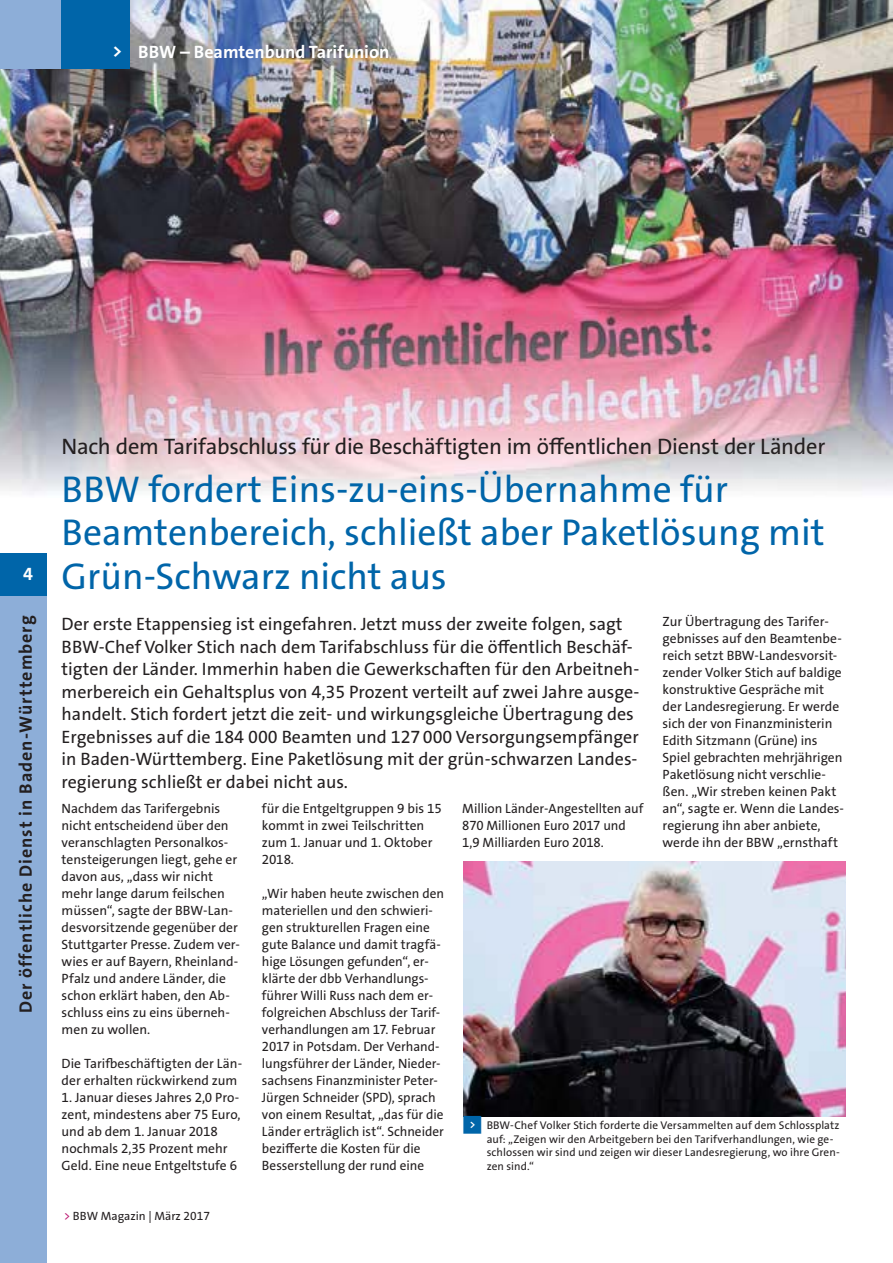
<style>
.page{position:relative;width:893px;height:1263px;background:#fff}
.page>*{position:absolute;margin:0;border:0;box-sizing:border-box;transform-origin:0 0}
.t1{font:37.5px/43.5px "The Sans Os F";color:#0065a9}
.t2{font:22.5px "The Sans Os F";letter-spacing:-.015em;color:#231f20}
.t3{font:18px/22.5px "The Sans Os F";color:#231f20}
.t4{font:700 18px "The Sans Os F";letter-spacing:.055em;color:#231f20}
.t5{font:700 18px "The Sans Os F";color:#fff}
.t6{font:13.5px/17px "The Sans Os F";color:#231f20}
.t7{font:12px "The Sans Os F";color:#231f20}
.t8{font:11.25px/13.5px "The Sans Os F";letter-spacing:.005em;color:#231f20}
.s1{font-family:"Top Numbers";color:#0065a9}
.s2{color:#bd1b73}
</style>
<div class="page">
<img style="left:0;top:0;width:893px;height:495px">
<img style="left:463px;top:861px;width:383px;height:255px">
<div style="left:0;top:0;width:62px;height:68px;background:#8daed8"></div>
<div style="left:62px;top:0;width:68px;height:68px;background:#0065a9"></div>
<div style="left:0;top:553px;width:47px;height:710px;background:#8daed8"></div>
<div style="left:0;top:553px;width:47px;height:42px;background:#0065a9"></div>
<h3 class="t5" style="left:113px;top:43px;width:11px">&gt;</h3>
<h3 class="t5" style="left:138px;top:44px;width:253px">BBW – Beamtenbund Tarifunion</h3>
<h3 class="t5" style="left:23px;top:566px;width:11px">4</h3>
<h3 class="t4" style="left:18px;top:1013px;width:399px;rotate:-90deg">Der öffentliche Dienst in Baden-Württemberg</h3>
<h2 class="t2" style="left:62px;top:437px;width:765px">Nach dem Tarifabschluss für die Beschäftigten im öffentlichen Dienst der Länder</h2>
<h1 class="t1" style="left:62px;top:470px;width:765px">BBW fordert Eins-zu-eins-Übernahme für<br>Beamtenbereich, schließt aber Paketlösung mit<br>Grün-Schwarz nicht aus</h1>
<p class="t3" style="left:62px;top:614px;width:579px">Der erste Etappensieg ist eingefahren. Jetzt muss der zweite folgen, sagt BBW-Chef Volker Stich nach dem Tarifabschluss für die öffentlich Beschäf&shy;tigten der Länder. Immerhin haben die Gewerkschaften für den Arbeitneh&shy;merbereich ein Gehaltsplus von 4,35 Prozent verteilt auf zwei Jahre ausge&shy;handelt. Stich fordert jetzt die zeit- und wirkungsgleiche Übertragung des Ergebnisses auf die 184 000 Beamten und 127 000 Versorgungsempfänger in Baden-Württemberg. Eine Paketlösung mit der grün-schwarzen Landes&shy;regierung schließt er dabei nicht aus.</p>
<p class="t6" style="left:62px;top:801px;width:180px">Nachdem das Tarifergebnis nicht entscheidend über den veranschlagten Personalkos&shy;tensteigerungen liegt, gehe er davon aus, „dass wir nicht mehr lange darum feilschen müssen“, sagte der BBW-Lan&shy;desvorsitzende gegenüber der<br>Stuttgarter Presse. Zudem ver&shy;wies er auf Bayern, Rheinland-<br>Pfalz und andere Länder, die schon erklärt haben, den Ab&shy;schluss eins zu eins überneh&shy;men zu wollen.</p>
<p class="t6" style="left:62px;top:1056px;width:182px">Die Tarifbeschäftigten der Län&shy;der erhalten rückwirkend zum</p>
<p class="t6" style="left:62px;top:1090px;width:181px">1. Januar dieses Jahres 2,0 Pro&shy;zent, mindestens aber 75 Euro, und ab dem 1. Januar 2018 nochmals 2,35 Prozent mehr<br>Geld. Eine neue Entgeltstufe 6</p>
<p class="t6" style="left:662px;top:614px;width:183px">Zur Übertragung des Tarifer&shy;gebnisses auf den Beamtenbe&shy;reich setzt BBW-Landesvorsit&shy;zender Volker Stich auf baldige konstruktive Gespräche mit der Landesregierung. Er werde sich der von Finanzministerin<br>Edith Sitzmann (Grüne) ins<br>Spiel gebrachten mehrjährigen<br>Paketlösung nicht verschlie&shy;ßen. „Wir streben keinen Pakt an“, sagte er. Wenn die Landes&shy;regierung ihn aber anbiete, werde ihn der BBW „ernsthaft</p>
<p class="t6" style="left:462px;top:801px;width:183px">Million Länder-Angestellten auf<br>870 Millionen Euro 2017 und<br>1,9 Milliarden Euro 2018.</p>
<p class="t6" style="left:262px;top:801px;width:181px">für die Entgeltgruppen 9 bis 15 kommt in zwei Teilschritten zum 1. Januar und 1. Oktober<br>2018.</p>
<p class="t6" style="left:262px;top:886px;width:184px">„Wir haben heute zwischen den materiellen und den schwieri&shy;gen strukturellen Fragen eine gute Balance und damit tragfä&shy;hige Lösungen gefunden“, er&shy;klärte der dbb Verhandlungs&shy;führer Willi Russ nach dem er&shy;folgreichen Abschluss der Tarif&shy;verhandlungen am 17. Februar<br>2017 in Potsdam. Der Verhand&shy;lungsführer der Länder, Nieder&shy;sachsens Finanzminister Peter-<br>Jürgen Schneider (SPD), sprach von einem Resultat, „das für die<br>Länder erträglich ist“. Schneider bezifferte die Kosten für die<br>Besserstellung der rund eine</p>
<p class="t8" style="left:487px;top:1120px;width:354px;text-indent:-23px"><span class="s1">&lt;</span> BBW-Chef Volker Stich forderte die Versammelten auf dem Schlossplatz auf: „Zeigen wir den Arbeitgebern bei den Tarifverhandlungen, wie ge&shy;schlossen wir sind und zeigen wir dieser Landesregierung, wo ihre Gren&shy;zen sind.“</p>
<p class="t7" style="left:64px;top:1211px;width:148px"><span class="s2">&gt;</span> BBW Magazin | März 2017</p>
</div>
